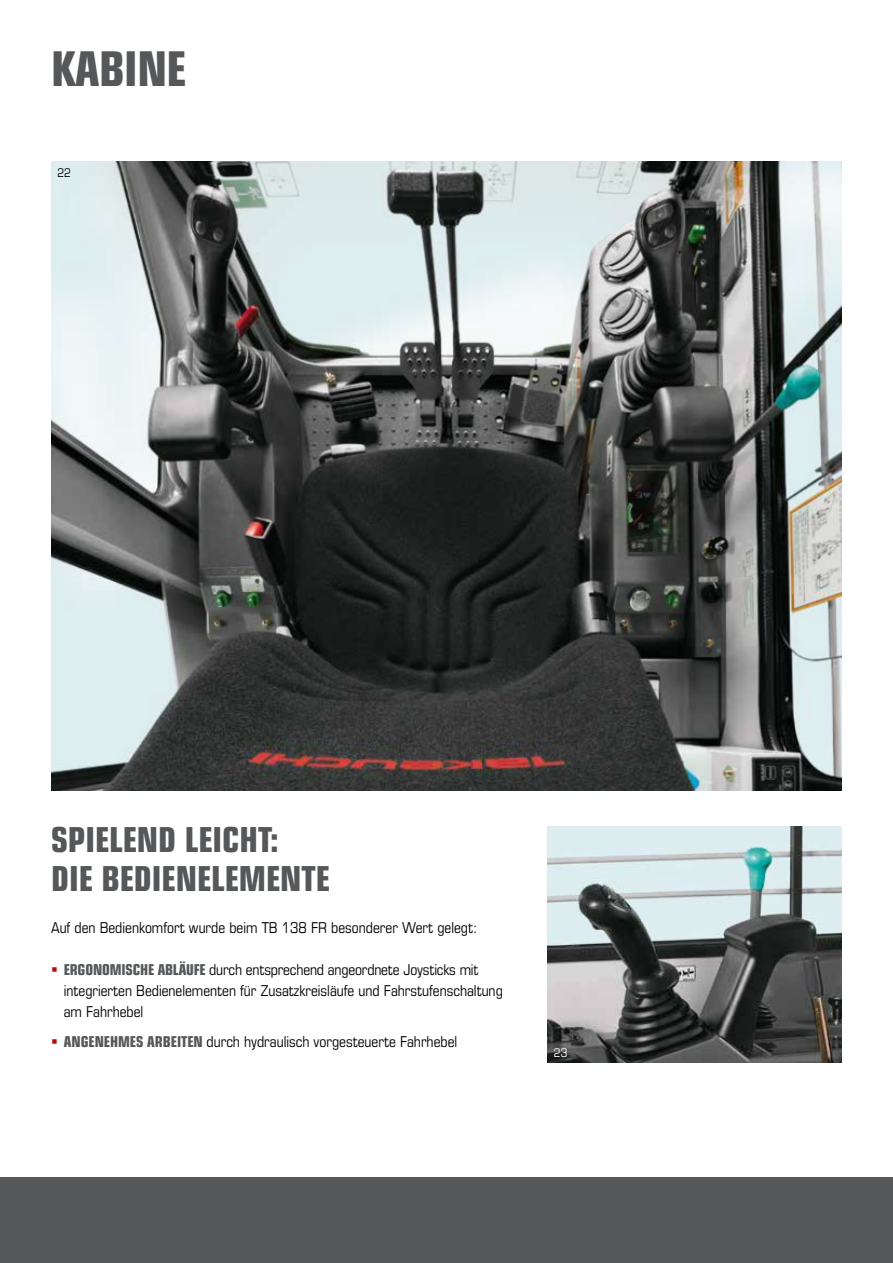
<style>
.page{position:relative;width:893px;height:1263px;background:#fff}
.page>*{position:absolute;margin:0;border:0;box-sizing:border-box;transform-origin:0 0}
.t1{font:700 condensed 48px "Eurostile LT Pro";letter-spacing:-.01em;color:#555759}
.t2{font:700 condensed 34.5px/39px "Eurostile LT Pro";color:#555759}
.t3{font:condensed 15px/21px "Eurostile LT Pro";color:#000}
.t4{font:condensed 12px "Eurostile LT Pro";color:#000}
.t5{font:condensed 12px "Eurostile LT Pro";color:#fff}
.s1{font-weight:700;color:#555759}
</style>
<div class="page">
<img style="left:548px;top:827px;width:294px;height:236px">
<img style="left:51px;top:162px;width:791px;height:629px">
<div style="left:0;top:1178px;width:893px;height:85px;background:#555759"></div>
<h1 class="t1" style="left:51px;top:39px;width:137px">KABINE</h1>
<p class="t4" style="left:57px;top:165px;width:15px">22</p>
<h2 class="t2" style="left:51px;top:820px;width:281px">SPIELEND LEICHT:<br>DIE BEDIENELEMENTE</h2>
<p class="t3" style="left:51px;top:917px;width:428px">Auf den Bedienkomfort wurde beim TB 138 FR besonderer Wert gelegt:</p>
<p class="t3" style="left:64px;top:959px;width:440px"><span class="s1">ERGONOMISCHE ABLÄUFE</span> durch entsprechend angeordnete Joysticks mit integrierten Bedienelementen für Zusatzkreisläufe und Fahrstufenschaltung am Fahrhebel</p>
<p class="t3" style="left:64px;top:1031px;width:395px"><span class="s1">ANGENEHMES ARBEITEN</span> durch hydraulisch vorgesteuerte Fahrhebel</p>
<p class="t5" style="left:554px;top:1045px;width:15px">23</p>
</div>
